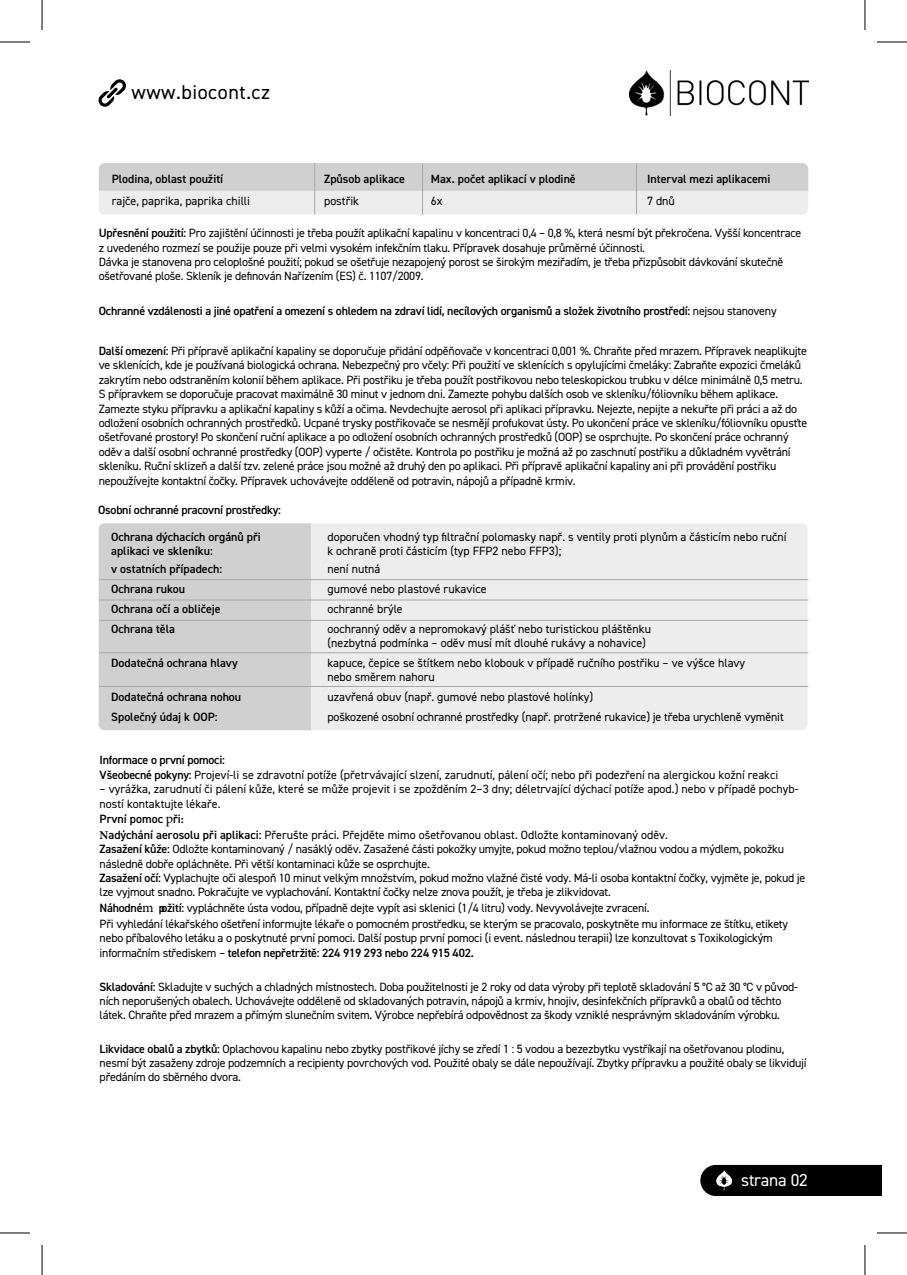
<style>
.page{position:relative;width:907px;height:1275px;background:#fff}
.page>*{position:absolute;margin:0;border:0;box-sizing:border-box;transform-origin:0 0}
.t1{font:20px "DIN2014";letter-spacing:.03em;color:#000}
.t2{font:17.4px "DIN2014";letter-spacing:-.01em;color:#fff}
.t3{font:12px/14.4px "DIN2014";letter-spacing:-.02em;color:#000}
.t4{font:12px/14.6px "DIN2014";color:#000}
.t5{font:600 12px "DIN2014";color:#000}
.t6{font:600 12px "DIN2014";letter-spacing:-.02em;color:#000}
.s1{font-weight:600}
.s2{font-weight:400}
.s3{font-family:"Minion Pro";font-size:14px}
.s4{font-family:"Minion Pro";font-weight:700}
</style>
<div class="page">
<img style="left:629px;top:70px;width:179px;height:46px">
<svg style="left:98px;top:79px;width:28px;height:28px"></svg>
<div style="left:311px;top:524px;width:496px;height:206px;background:#ededed"></div>
<div style="left:99px;top:523px;width:212px;height:207px;background:#d0d0d0"></div>
<hr style="left:99px;top:579px;width:709px;height:1px;background:#a8a8a8">
<hr style="left:99px;top:599px;width:709px;height:1px;background:#a8a8a8">
<hr style="left:99px;top:620px;width:709px;height:1px;background:#a8a8a8">
<hr style="left:99px;top:652px;width:709px;height:1px;background:#a8a8a8">
<hr style="left:99px;top:686px;width:709px;height:1px;background:#a8a8a8">
<div style="left:700px;top:1165px;width:181px;height:31px;background:#000"></div>
<svg style="left:99px;top:163px;width:708px;height:52px;background:#ddd"></svg>
<hr style="left:314px;top:163px;width:1px;height:52px;background:#a8a8a8">
<hr style="left:422px;top:163px;width:1px;height:52px;background:#a8a8a8">
<hr style="left:635px;top:163px;width:1px;height:52px;background:#a8a8a8">
<hr style="left:0;top:42px;width:30px;height:1px;background:#000">
<hr style="left:876px;top:42px;width:30px;height:1px;background:#000">
<hr style="left:0;top:1232px;width:30px;height:1px;background:#000">
<hr style="left:876px;top:1232px;width:30px;height:1px;background:#000">
<hr style="left:42px;top:0;width:1px;height:30px;background:#000">
<hr style="left:42px;top:1245px;width:1px;height:30px;background:#000">
<hr style="left:864px;top:0;width:1px;height:30px;background:#000">
<hr style="left:864px;top:1245px;width:1px;height:30px;background:#000">
<h1 class="t1" style="left:131px;top:80px;width:140px">www.biocont.cz</h1>
<p class="t5" style="left:112px;top:171px;width:113px">Plodina, oblast použití</p>
<p class="t4" style="left:112px;top:193px;width:140px">rajče, paprika, paprika chilli</p>
<p class="t5" style="left:324px;top:171px;width:82px">Způsob aplikace</p>
<p class="t4" style="left:324px;top:193px;width:37px">postřik</p>
<p class="t5" style="left:430px;top:171px;width:146px">Max. počet aplikací v plodině</p>
<p class="t5" style="left:646px;top:171px;width:125px">Interval mezi aplikacemi</p>
<p class="t3" style="left:430px;top:193px;width:13px">6x</p>
<p class="t3" style="left:646px;top:193px;width:29px">7 dnů</p>
<p class="t3" style="left:99px;top:226px;width:703px"><span class="s1">Upřesnění použití:</span> Pro zajištění účinnosti je třeba použít aplikační kapalinu v koncentraci 0,4 – 0,8 %, která nesmí být překročena. Vyšší koncentrace z uvedeného rozmezí se použije pouze při velmi vysokém infekčním tlaku. Přípravek dosahuje průměrné účinnosti.<br>Dávka je stanovena pro celoplošné použití; pokud se ošetřuje nezapojený porost se širokým meziřadím, je třeba přizpůsobit dávkování skutečně ošetřované ploše. Skleník je definován Nařízením (ES) č. 1107/2009.</p>
<p class="t6" style="left:99px;top:303px;width:679px">Ochranné vzdálenosti a jiné opatření a omezení s ohledem na zdraví lidí, necílových organismů a složek životního prostředí: <span class="s2">nejsou stanoveny</span></p>
<p class="t3" style="left:99px;top:343px;width:709px"><span class="s1">Další omezení:</span> Při přípravě aplikační kapaliny se doporučuje přidání odpěňovače v koncentraci 0,001 %. Chraňte před mrazem. Přípravek neaplikujte ve sklenících, kde je používaná biologická ochrana. Nebezpečný pro včely: Při použití ve sklenících s opylujícími čmeláky: Zabraňte expozici čmeláků zakrytím nebo odstraněním kolonií během aplikace. Při postřiku je třeba použít postřikovou nebo teleskopickou trubku v délce minimálně 0,5 metru.<br>S přípravkem se doporučuje pracovat maximálně 30 minut v jednom dni. Zamezte pohybu dalších osob ve skleníku/fóliovníku během aplikace.<br>Zamezte styku přípravku a aplikační kapaliny s kůží a očima. Nevdechujte aerosol při aplikaci přípravku. Nejezte, nepijte a nekuřte při práci a až do odložení osobních ochranných prostředků. Ucpané trysky postřikovače se nesmějí profukovat ústy. Po ukončení práce ve skleníku/fóliovníku opusťte ošetřované prostory! Po skončení ruční aplikace a po odložení osobních ochranných prostředků (OOP) se osprchujte. Po skončení práce ochranný oděv a další osobní ochranné prostředky (OOP) vyperte / očistěte. Kontrola po postřiku je možná až po zaschnutí postřiku a důkladném vyvětrání skleníku. Ruční sklizeň a další tzv. zelené práce jsou možné až druhý den po aplikaci. Při přípravě aplikační kapaliny ani při provádění postřiku nepoužívejte kontaktní čočky. Přípravek uchovávejte odděleně od potravin, nápojů a případně krmiv.</p>
<p class="t6" style="left:98px;top:502px;width:184px">Osobní ochranné pracovní prostředky:</p>
<p class="t5" style="left:111px;top:529px;width:151px">Ochrana dýchacích orgánů při</p>
<p class="t4" style="left:327px;top:529px;width:460px">doporučen vhodný typ filtrační polomasky např. s ventily proti plynům a částicím nebo ruční</p>
<p class="t5" style="left:111px;top:543px;width:103px">aplikaci ve skleníku:</p>
<p class="t4" style="left:327px;top:543px;width:235px">k ochraně proti částicím (typ FFP2 nebo FFP3);</p>
<p class="t5" style="left:111px;top:561px;width:112px">v ostatních případech:</p>
<p class="t4" style="left:327px;top:561px;width:54px">není nutná</p>
<p class="t5" style="left:111px;top:581px;width:75px">Ochrana rukou</p>
<p class="t4" style="left:327px;top:581px;width:160px">gumové nebo plastové rukavice</p>
<p class="t5" style="left:111px;top:601px;width:111px">Ochrana očí a obličeje</p>
<p class="t4" style="left:327px;top:601px;width:77px">ochranné brýle</p>
<p class="t5" style="left:111px;top:621px;width:65px">Ochrana těla</p>
<p class="t4" style="left:327px;top:621px;width:325px;line-height:14px">oochranný oděv a nepromokavý plášť nebo turistickou pláštěnku (nezbytná podmínka – oděv musí mít dlouhé rukávy a nohavice)</p>
<p class="t5" style="left:111px;top:655px;width:128px">Dodatečná ochrana hlavy</p>
<p class="t4" style="left:327px;top:655px;width:419px;line-height:14px">kapuce, čepice se štítkem nebo klobouk v případě ručního postřiku – ve výšce hlavy nebo směrem nahoru</p>
<p class="t5" style="left:111px;top:689px;width:131px">Dodatečná ochrana nohou</p>
<p class="t4" style="left:327px;top:689px;width:267px">uzavřená obuv (např. gumové nebo plastové holínky)</p>
<p class="t5" style="left:111px;top:709px;width:108px">Společný údaj k OOP:</p>
<p class="t3" style="left:327px;top:709px;width:457px">poškozené osobní ochranné prostředky (např. protržené rukavice) je třeba urychleně vyměnit</p>
<p class="t4" style="left:100px;top:752px;width:680px"><span class="s1">Informace o první pomoci:<br>Všeobecné pokyny:</span> Projeví-li se zdravotní potíže (přetrvávající slzení, zarudnutí, pálení očí; nebo při podezření na alergickou kožní reakci</p>
<p class="t4" style="left:100px;top:781px;width:700px">– vyrážka, zarudnutí či pálení kůže, které se může projevit i se zpožděním 2–3 dny; déletrvající dýchací potíže apod.) nebo v případě pochyb&shy;ností kontaktujte lékaře.<br><span class="s1">První pomoc</span> <span class="s3">p</span><span class="s1">ři</span><span class="s4">:</span></p>
<p class="t3" style="left:100px;top:827px;width:706px"><span class="s4">N</span><span class="s1">adýchání aerosolu při aplikaci:</span> Přerušte práci. Přejděte mimo ošetřovanou oblast. Odložte kontaminovaný oděv.<br><span class="s1">Zasažení kůže:</span> Odložte kontaminovaný / nasáklý oděv. Zasažené části pokožky umyjte, pokud možno teplou/vlažnou vodou a mýdlem, pokožku následně dobře opláchněte. Při větší kontaminaci kůže se osprchujte.<br><span class="s1">Zasažení očí:</span> Vyplachujte oči alespoň 10 minut velkým množstvím, pokud možno vlažné čisté vody. Má-li osoba kontaktní čočky, vyjměte je, pokud je lze vyjmout snadno. Pokračujte ve vyplachování. Kontaktní čočky nelze znova použít, je třeba je zlikvidovat.<br><span class="s1">Náhodné</span><span class="s3">m</span> <span class="s1">požití:</span> vypláchněte ústa vodou, případně dejte vypít asi sklenici (1/4 litru) vody. Nevyvolávejte zvracení.<br>Při vyhledání lékařského ošetření informujte lékaře o pomocném prostředku, se kterým se pracovalo, poskytněte mu informace ze štítku, etikety</p>
<p class="t3" style="left:100px;top:930px;width:674px">nebo příbalového letáku a o poskytnuté první pomoci. Další postup první pomoci (i event. následnou terapii) lze konzultovat s Toxikologickým informačním střediskem – <span class="s1">telefon nepřetržitě: 224 919 293 nebo 224 915 402.</span></p>
<p class="t3" style="left:100px;top:980px;width:699px;line-height:13.8px"><span class="s1">Skladování:</span> Skladujte v suchých a chladných místnostech. Doba použitelnosti je 2 roky od data výroby při teplotě skladování 5 °C až 30 °C v původ&shy;ních neporušených obalech. Uchovávejte odděleně od skladovaných potravin, nápojů a krmiv, hnojiv, desinfekčních přípravků a obalů od těchto látek. Chraňte před mrazem a přímým slunečním svitem. Výrobce nepřebírá odpovědnost za škody vzniklé nesprávným skladováním výrobku.</p>
<p class="t3" style="left:100px;top:1041px;width:708px"><span class="s1">Likvidace obalů a zbytků:</span> Oplachovou kapalinu nebo zbytky postřikové jíchy se zředí 1 : 5 vodou a bezezbytku vystříkají na ošetřovanou plodinu, nesmí být zasaženy zdroje podzemních a recipienty povrchových vod. Použité obaly se dále nepoužívají. Zbytky přípravku a použité obaly se likvidují předáním do sběrného dvora.</p>
<h2 class="t2" style="left:740px;top:1169px;width:68px">strana 02</h2>
</div>
